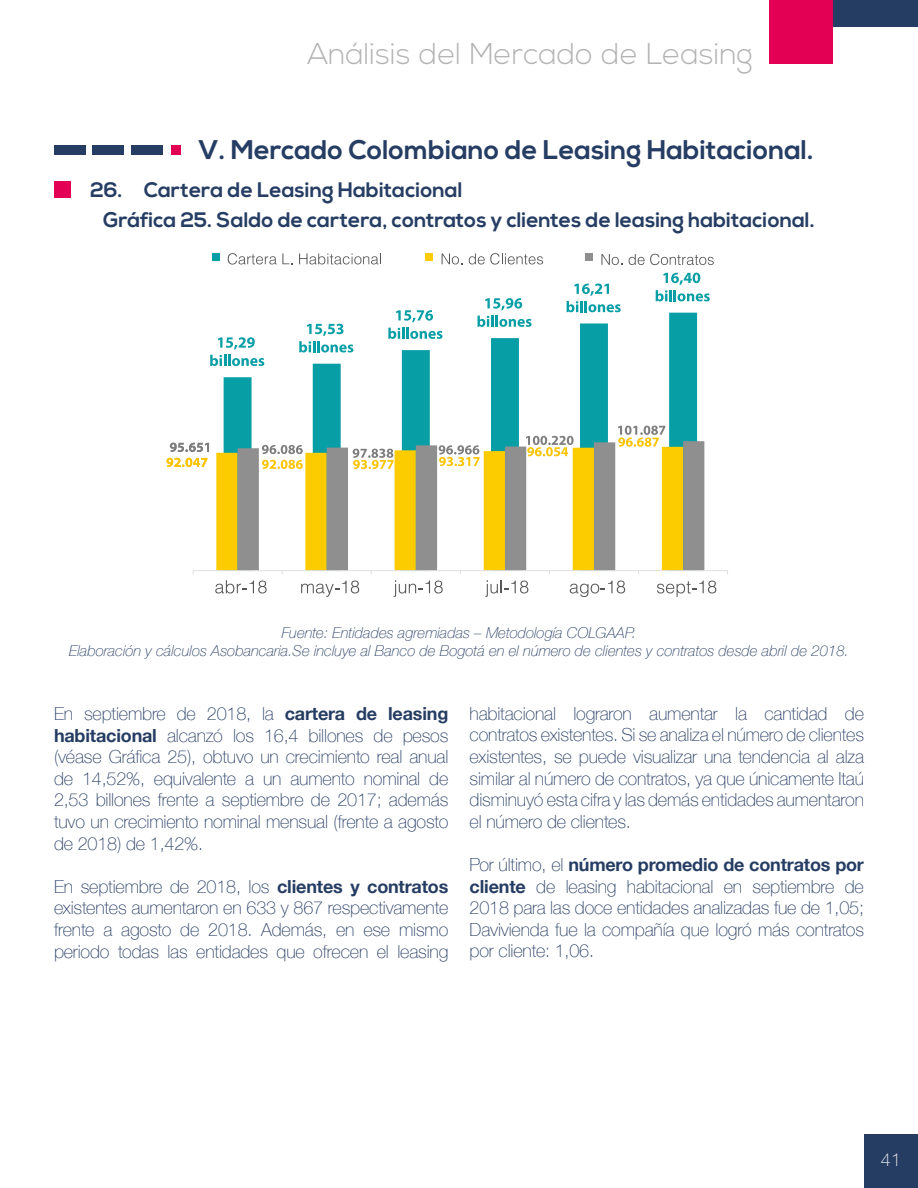
<style>
.page{position:relative;width:918px;height:1188px;background:#fff}
.page>*{position:absolute;margin:0;border:0;box-sizing:border-box;transform-origin:0 0}
.t1{font:300 30px "Nexa";color:#b3b3b3}
.t2{font:700 27px "Nexa";color:#263d63}
.t3{font:700 21px/30.3px "Nexa";color:#263d63}
.t4{font:100 18px/21.6px "Helvetica Neue";letter-spacing:-.01em;color:#263d63;text-align:justify}
.t5{font:100 18px "Helvetica Neue";color:#fff}
.t6{font:italic 100 15px/18px "Helvetica Neue";color:#263d63;text-align:center}
.s1{font-weight:700}
</style>
<div class="page">
<div style="left:864px;top:1134px;width:54px;height:54px;background:#263d63"></div>
<div style="left:769px;top:0;width:64px;height:64px;background:#e30054"></div>
<div style="left:833px;top:0;width:85px;height:27px;background:#263d63"></div>
<div style="left:54px;top:145px;width:31px;height:10px;background:#263d63"></div>
<div style="left:93px;top:145px;width:31px;height:10px;background:#263d63"></div>
<div style="left:132px;top:145px;width:31px;height:10px;background:#263d63"></div>
<div style="left:171px;top:145px;width:10px;height:10px;background:#e30054"></div>
<div style="left:54px;top:181px;width:16px;height:16px;background:#e30054"></div>
<svg style="left:224px;top:313px;width:473px;height:134px"></svg>
<svg style="left:216px;top:447px;width:22px;height:123px;background:#f0ca10"></svg>
<svg style="left:238px;top:441px;width:466px;height:129px"></svg>
<hr style="left:193px;top:570px;width:535px;height:1px;background:#e0e0e0">
<svg style="left:218px;top:337px;width:37px;height:12px"></svg>
<svg style="left:210px;top:355px;width:54px;height:11px"></svg>
<svg style="left:299px;top:324px;width:54px;height:29px"></svg>
<svg style="left:396px;top:310px;width:37px;height:12px"></svg>
<svg style="left:388px;top:328px;width:55px;height:11px"></svg>
<svg style="left:485px;top:298px;width:37px;height:12px"></svg>
<svg style="left:477px;top:316px;width:55px;height:11px"></svg>
<svg style="left:567px;top:284px;width:54px;height:28px"></svg>
<svg style="left:656px;top:273px;width:54px;height:28px"></svg>
<svg style="left:166px;top:458px;width:41px;height:9px"></svg>
<svg style="left:262px;top:460px;width:41px;height:9px"></svg>
<svg style="left:170px;top:443px;width:39px;height:9px"></svg>
<svg style="left:262px;top:445px;width:41px;height:9px"></svg>
<svg style="left:353px;top:449px;width:41px;height:20px"></svg>
<svg style="left:439px;top:445px;width:41px;height:21px"></svg>
<svg style="left:526px;top:436px;width:48px;height:20px"></svg>
<svg style="left:618px;top:426px;width:47px;height:21px"></svg>
<svg style="left:215px;top:580px;width:52px;height:13px"></svg>
<svg style="left:301px;top:581px;width:58px;height:16px"></svg>
<svg style="left:394px;top:580px;width:49px;height:17px"></svg>
<svg style="left:485px;top:580px;width:43px;height:17px"></svg>
<svg style="left:570px;top:581px;width:55px;height:16px"></svg>
<svg style="left:657px;top:581px;width:59px;height:16px"></svg>
<div style="left:213px;top:253px;width:7px;height:8px;background:#089ea6"></div>
<svg style="left:228px;top:253px;width:64px;height:12px"></svg>
<svg style="left:299px;top:253px;width:82px;height:11px"></svg>
<div style="left:426px;top:253px;width:7px;height:8px;background:#fccc00"></div>
<svg style="left:442px;top:253px;width:20px;height:11px"></svg>
<svg style="left:469px;top:253px;width:74px;height:12px"></svg>
<div style="left:586px;top:253px;width:7px;height:8px;background:#8f8f8f"></div>
<svg style="left:601px;top:254px;width:21px;height:11px"></svg>
<svg style="left:629px;top:254px;width:85px;height:11px"></svg>
<h1 class="t1" style="left:307px;top:36px;width:447px">Análisis del Mercado de Leasing</h1>
<h2 class="t2" style="left:198px;top:134px;width:617px">V. Mercado Colombiano de Leasing Habitacional.</h2>
<p class="t3" style="left:103px;top:175px;width:713px;text-indent:-13px">26. Cartera de Leasing Habitacional<br>Gráfica 25. Saldo de cartera, contratos y clientes de leasing habitacional.</p>
<p class="t6" style="left:69px;top:623px;width:781px">Fuente: Entidades agremiadas – Metodología COLGAAP.<br>Elaboración y cálculos Asobancaria.Se incluye al Banco de Bogotá en el número de clientes y contratos desde abril de 2018.</p>
<p class="t4" style="left:54px;top:702px;width:396px">En septiembre de 2018, la <span class="s1">cartera de leasing habitacional</span> alcanzó los 16,4 billones de pesos (véase Gráfica 25), obtuvo un crecimiento real anual de 14,52%, equivalente a un aumento nominal de 2,53 billones frente a septiembre de 2017; además tuvo un crecimiento nominal mensual (frente a agosto de 2018) de 1,42%.</p>
<p class="t4" style="left:54px;top:875px;width:396px">En septiembre de 2018, los <span class="s1">clientes y contratos </span>existentes aumentaron en 633 y 867 respectivamente frente a agosto de 2018. Además, en ese mismo periodo todas las entidades que ofrecen el leasing</p>
<p class="t4" style="left:470px;top:702px;width:396px">habitacional lograron aumentar la cantidad de contratos existentes. Si se analiza el número de clientes existentes, se puede visualizar una tendencia al alza similar al número de contratos, ya que únicamente Itaú disminuyó esta cifra y las demás entidades aumentaron el número de clientes.</p>
<p class="t4" style="left:470px;top:853px;width:396px">Por último, el <span class="s1">número promedio de contratos por cliente</span> de leasing habitacional en septiembre de 2018 para las doce entidades analizadas fue de 1,05; Davivienda fue la compañía que logró más contratos por cliente: 1,06.</p>
<p class="t5" style="left:881px;top:1146px;width:22px">41</p>
</div>
